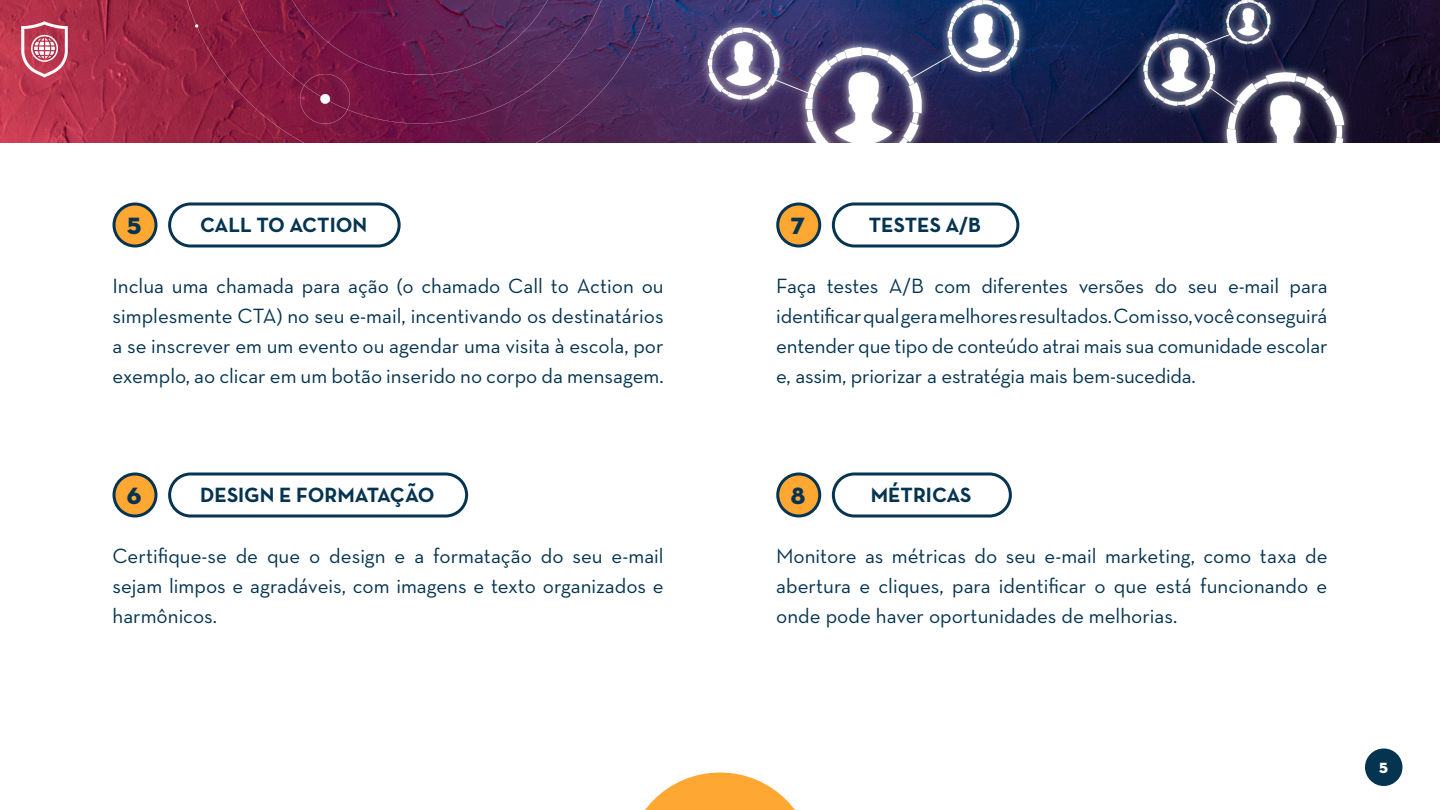
<style>
.page{position:relative;width:1440px;height:810px;background:#fff}
.page>*{position:absolute;margin:0;border:0;box-sizing:border-box;transform-origin:0 0}
.t1{font:24px "Neutra Disp Titling";color:#053450}
.t2{font:21px/30px "Neutra Text";color:#053450;text-align:justify}
.t3{font:700 21px "Neutra Text";color:#053450}
.t4{font:15px "Neutra Disp Titling";color:#fff}
</style>
<div class="page">
<img style="left:0;top:0;width:1440px;height:142px">
<svg style="left:21px;top:21px;width:47px;height:57px"></svg>
<svg style="left:176px;top:0;width:488px;height:143px;background:#6b214d"></svg>
<div style="left:168px;top:202px;width:233px;height:46px;border:3px solid #053450;border-radius:21px"></div>
<div style="left:114px;top:204px;width:42px;height:42px;background:#ffa733;border-radius:50%"></div>
<div style="left:112px;top:202px;width:46px;height:46px;border:3px solid #053450;border-radius:50%"></div>
<div style="left:778px;top:204px;width:42px;height:42px;background:#ffa733;border-radius:50%"></div>
<div style="left:776px;top:202px;width:45px;height:46px;border:3px solid #053450;border-radius:50%"></div>
<div style="left:778px;top:474px;width:42px;height:42px;background:#ffa733;border-radius:50%"></div>
<div style="left:776px;top:472px;width:45px;height:46px;border:3px solid #053450;border-radius:50%"></div>
<div style="left:114px;top:474px;width:42px;height:42px;background:#ffa733;border-radius:50%"></div>
<div style="left:112px;top:472px;width:46px;height:46px;border:3px solid #053450;border-radius:50%"></div>
<div style="left:832px;top:202px;width:187px;height:46px;border:3px solid #053450;border-radius:21px"></div>
<div style="left:832px;top:472px;width:180px;height:46px;border:3px solid #053450;border-radius:21px"></div>
<div style="left:168px;top:472px;width:300px;height:46px;border:3px solid #053450;border-radius:21px"></div>
<svg style="left:645px;top:773px;width:150px;height:37px"></svg>
<div style="left:1365px;top:749px;width:37px;height:37px;background:#053450;border-radius:50%"></div>
<p class="t1" style="left:127px;top:211px;width:16px">5</p>
<p class="t3" style="left:200px;top:212px;width:169px">CALL TO ACTION</p>
<p class="t1" style="left:791px;top:211px;width:16px">7</p>
<p class="t3" style="left:869px;top:212px;width:114px">TESTES A/B</p>
<p class="t2" style="left:112px;top:270px;width:553px">Inclua uma chamada para ação (o chamado Call to Action ou simplesmente CTA) no seu e-mail, incentivando os destinatários a se inscrever em um evento ou agendar uma visita à escola, por exemplo, ao clicar em um botão inserido no corpo da mensagem.</p>
<p class="t2" style="left:776px;top:270px;width:553px">Faça testes A/B com diferentes versões do seu e-mail para identificar qual gera melhores resultados. Com isso, você conseguirá entender que tipo de conteúdo atrai mais sua comunidade escolar e, assim, priorizar a estratégia mais bem-sucedida.</p>
<p class="t3" style="left:200px;top:482px;width:236px">DESIGN E FORMATAÇÃO</p>
<p class="t3" style="left:871px;top:482px;width:102px">MÉTRICAS</p>
<p class="t1" style="left:127px;top:481px;width:16px">6</p>
<p class="t1" style="left:791px;top:481px;width:16px">8</p>
<p class="t2" style="left:112px;top:540px;width:553px">Certifique-se de que o design e a formatação do seu e-mail sejam limpos e agradáveis, com imagens e texto organizados e harmônicos.</p>
<p class="t2" style="left:776px;top:540px;width:553px">Monitore as métricas do seu e-mail marketing, como taxa de abertura e cliques, para identificar o que está funcionando e onde pode haver oportunidades de melhorias.</p>
<p class="t4" style="left:1379px;top:758px;width:10px">5</p>
</div>
